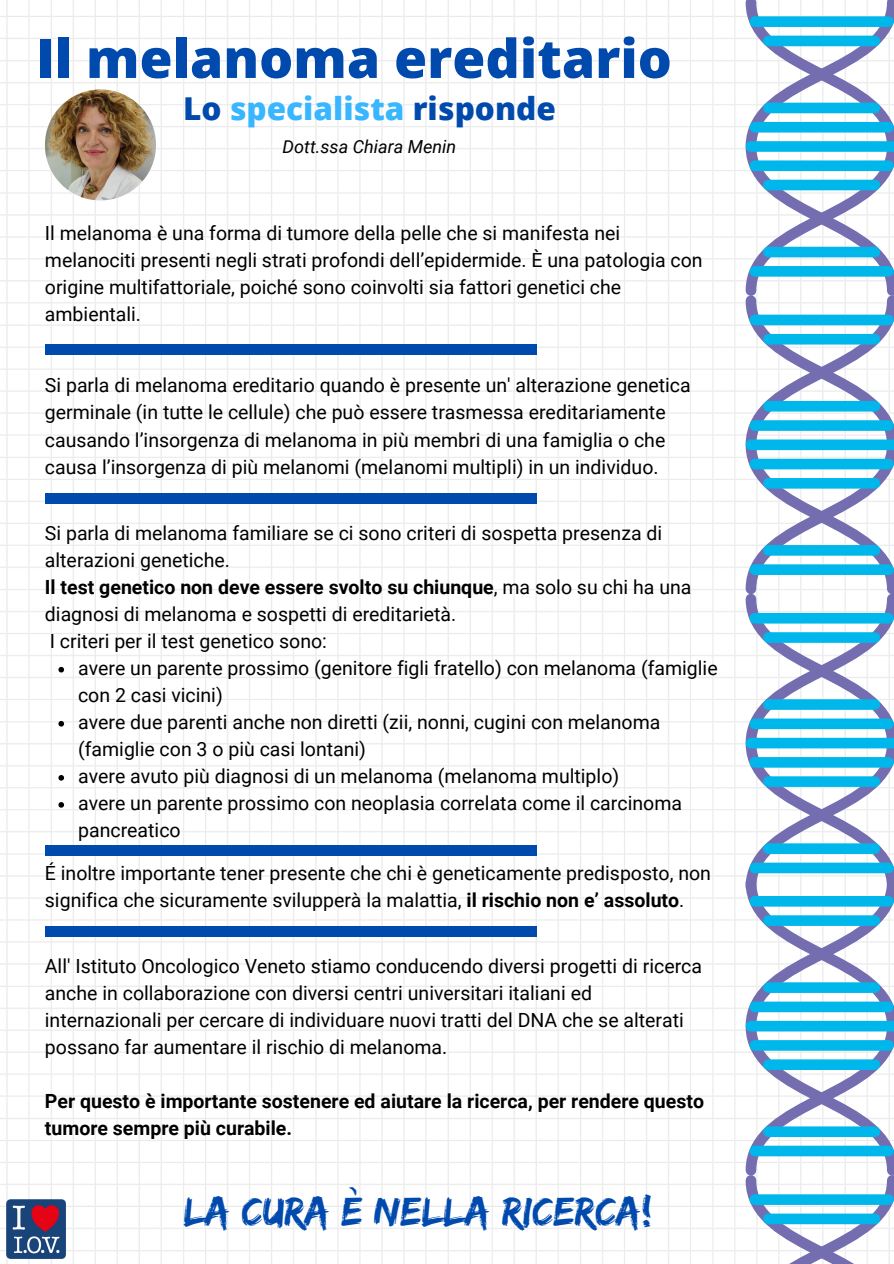
<style>
.page{position:relative;width:894px;height:1264px;background:#fff}
.page>*{position:absolute;margin:0;border:0;box-sizing:border-box;transform-origin:0 0}
.t1{font:800 53.55px "Open Sans";color:#004aad}
.t2{font:42px "Edo";color:#004aad}
.t3{font:800 31.5px "Open Sans";color:#38b6ff}
.t4{font:19.5px/27px "Roboto";color:#000}
.t5{font:700 19.5px/27.2px "Roboto";color:#000}
.t6{font:italic 18px "Roboto";color:#000}
.s1{color:#004aad}
.s2{font-weight:700}
</style>
<div class="page">
<img style="left:0;top:0;width:745px;height:1263px">
<svg style="left:745px;top:0;width:148px;height:1263px"></svg>
<div style="left:754px;top:1194px;width:134px;height:10px;background:#00b7ec"></div>
<div style="left:768px;top:1213px;width:106px;height:11px;background:#00b7ec"></div>
<div style="left:45px;top:344px;width:491px;height:11px;background:#004aad"></div>
<div style="left:45px;top:493px;width:491px;height:11px;background:#004aad"></div>
<svg style="left:58px;top:667px;width:6px;height:5px"></svg>
<svg style="left:58px;top:721px;width:6px;height:5px"></svg>
<svg style="left:58px;top:775px;width:6px;height:5px"></svg>
<svg style="left:58px;top:802px;width:6px;height:5px"></svg>
<div style="left:45px;top:845px;width:491px;height:11px;background:#004aad"></div>
<img style="left:0;top:1188px;width:77px;height:75px">
<div style="left:45px;top:925px;width:491px;height:11px;background:#004aad"></div>
<img style="left:45px;top:89px;width:111px;height:111px;border-radius:50%">
<h1 class="t1" style="left:36px;top:21px;width:637px">Il melanoma ereditario</h1>
<h3 class="t3" style="left:183px;top:86px;width:374px"><span class="s1">Lo</span> specialista <span class="s1">risponde</span></h3>
<p class="t6" style="left:282px;top:136px;width:175px">Dott.ssa Chiara Menin</p>
<p class="t4" style="left:45px;top:219px;width:659px">Il melanoma è una forma di tumore della pelle che si manifesta nei melanociti presenti negli strati profondi dell’epidermide. È una patologia con origine multifattoriale, poiché sono coinvolti sia fattori genetici che ambientali.</p>
<p class="t4" style="left:45px;top:372px;width:647px">Si parla di melanoma ereditario quando è presente un' alterazione genetica germinale (in tutte le cellule) che può essere trasmessa ereditariamente causando l’insorgenza di melanoma in più membri di una famiglia o che causa l’insorgenza di più melanomi (melanomi multipli) in un individuo.</p>
<p class="t4" style="left:45px;top:519px;width:648px">Si parla di melanoma familiare se ci sono criteri di sospetta presenza di alterazioni genetiche.<br><span class="s2">Il test genetico non deve essere svolto su chiunque</span>, ma solo su chi ha una diagnosi di melanoma e sospetti di ereditarietà.<br>I criteri per il test genetico sono:</p>
<p class="t4" style="left:78px;top:654px;width:641px">avere un parente prossimo (genitore figli fratello) con melanoma (famiglie con 2 casi vicini)<br>avere due parenti anche non diretti (zii, nonni, cugini con melanoma (famiglie con 3 o più casi lontani)<br>avere avuto più diagnosi di un melanoma (melanoma multiplo)<br>avere un parente prossimo con neoplasia correlata come il carcinoma pancreatico</p>
<p class="t4" style="left:45px;top:860px;width:667px">É inoltre importante tener presente che chi è geneticamente predisposto, non significa che sicuramente svilupperà la malattia, <span class="s2">il rischio non e’ assoluto</span>.</p>
<p class="t4" style="left:45px;top:952px;width:658px">All' Istituto Oncologico Veneto stiamo conducendo diversi progetti di ricerca anche in collaborazione con diversi centri universitari italiani ed internazionali per cercare di individuare nuovi tratti del DNA che se alterati possano far aumentare il rischio di melanoma.</p>
<p class="t5" style="left:45px;top:1088px;width:660px">Per questo è importante sostenere ed aiutare la ricerca, per rendere questo tumore sempre più curabile.</p>
<h2 class="t2" style="left:184px;top:1186px;width:470px">LA CURA È NELLA RICERCA!</h2>
</div>
